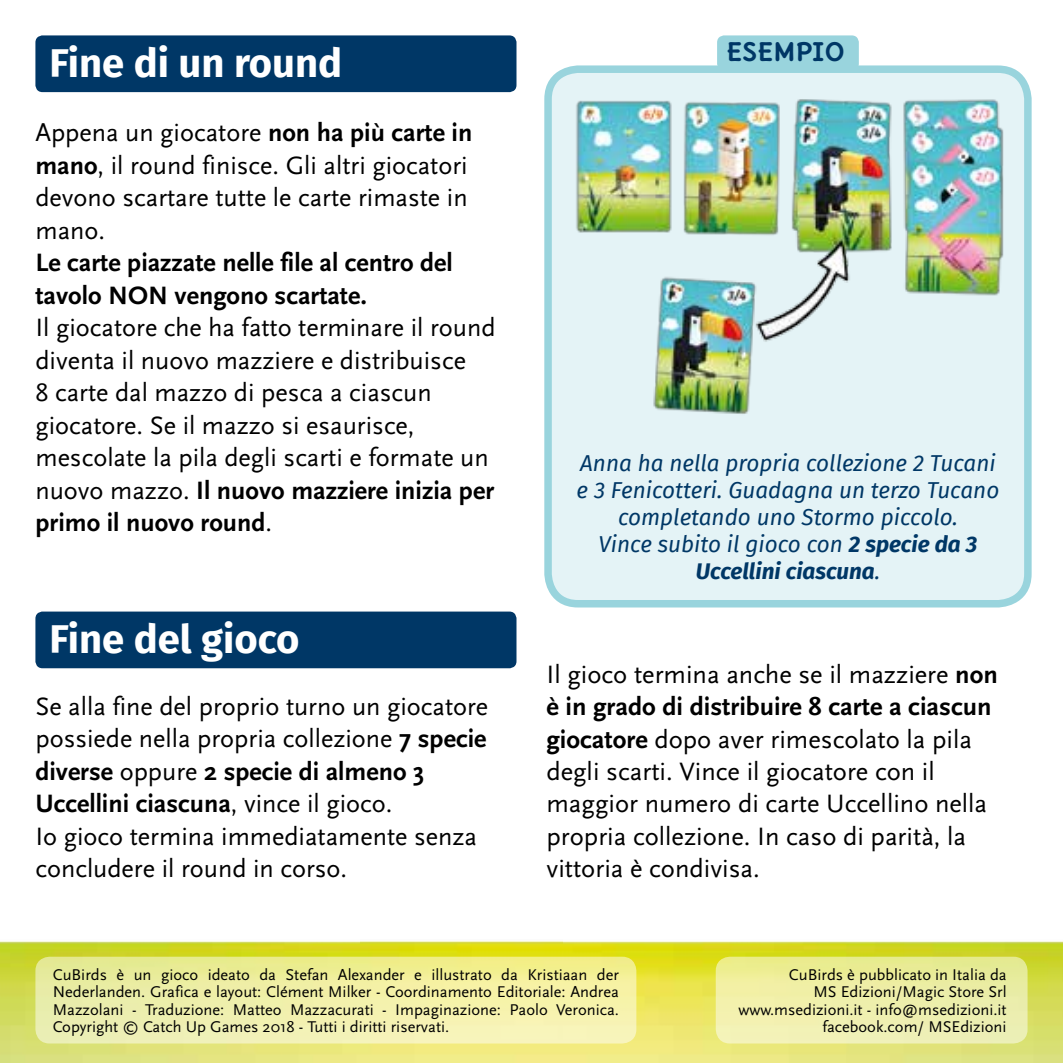
<style>
.page{position:relative;width:1063px;height:1063px;background:#fff}
.page>*{position:absolute;margin:0;border:0;box-sizing:border-box;transform-origin:0 0}
.t1{font:700 40px "Fira Sans";color:#fff}
.t2{font:26.25px/32.5px "Scala Sans";color:#000}
.t3{font:700 26.25px/32.5px "Scala Sans";color:#000}
.t4{font:700 25px "Delius Unicase";color:#003766}
.t5{font:italic 22.5px/27px "Fira Sans";color:#003766;text-align:center}
.t6{font:16.25px/17.5px "Scala Sans";color:#000;text-align:justify}
.s1{font-weight:700}
</style>
<div class="page">
<img style="left:562px;top:941px;width:501px;height:122px">
<img style="left:0;top:941px;width:562px;height:122px">
<div style="left:35px;top:957px;width:601px;height:87px;background:linear-gradient(to bottom,#eded8f,#f4f3c0);border-radius:14px"></div>
<div style="left:716px;top:957px;width:312px;height:87px;background:linear-gradient(to bottom,#e9ec91,#f2f1be);border-radius:14px"></div>
<div style="left:548px;top:69px;width:480px;height:535px;background:#e4f3f6;border-radius:30px"></div>
<div style="left:544px;top:65px;width:488px;height:543px;border:8px solid #99d4dd;border-radius:30px"></div>
<div style="left:717px;top:35px;width:142px;height:36px;background:#99d4dd;border-radius:7px"></div>
<img style="left:576px;top:99px;width:428px;height:315px">
<div style="left:35px;top:35px;width:481px;height:57px;background:#003766;border-radius:7px"></div>
<div style="left:35px;top:612px;width:481px;height:56px;background:#003766;border-radius:7px"></div>
<h1 class="t1" style="left:50px;top:30px;width:294px">Fine di un round</h1>
<p class="t2" style="left:35px;top:117px;width:438px">Appena un giocatore <span class="s1">non ha più carte in mano</span>, il round finisce. Gli altri giocatori devono scartare tutte le carte rimaste in mano.</p>
<p class="t3" style="left:35px;top:247px;width:419px">Le carte piazzate nelle file al centro del tavolo NON vengono scartate.</p>
<p class="t2" style="left:35px;top:312px;width:462px">Il giocatore che ha fatto terminare il round diventa il nuovo mazziere e distribuisce<br>8 carte dal mazzo di pesca a ciascun giocatore. Se il mazzo si esaurisce, mescolate la pila degli scarti e formate un nuovo mazzo. <span class="s1">Il nuovo mazziere inizia per primo il nuovo round</span>.</p>
<h1 class="t1" style="left:50px;top:606px;width:252px">Fine del gioco</h1>
<p class="t2" style="left:35px;top:691px;width:454px">Se alla fine del proprio turno un giocatore possiede nella propria collezione <span class="s1">7 specie diverse</span> oppure <span class="s1">2 specie di almeno 3<br>Uccellini ciascuna</span>, vince il gioco.<br>Io gioco termina immediatamente senza concludere il round in corso.</p>
<p class="t4" style="left:727px;top:35px;width:120px">ESEMPIO</p>
<p class="t5" style="left:577px;top:449px;width:424px">Anna ha nella propria collezione 2 Tucani e 3 Fenicotteri. Guadagna un terzo Tucano completando uno Stormo piccolo.<br>Vince subito il gioco con <span class="s1">2 specie da 3<br>Uccellini ciascuna</span>.</p>
<p class="t2" style="left:546px;top:658px;width:453px">Il gioco termina anche se il mazziere <span class="s1">non è in grado di distribuire 8 carte a ciascun giocatore</span> dopo aver rimescolato la pila degli scarti. Vince il giocatore con il maggior numero di carte Uccellino nella propria collezione. In caso di parità, la vittoria è condivisa.</p>
<p class="t6" style="left:53px;top:966px;width:568px">CuBirds è un gioco ideato da Stefan Alexander e illustrato da Kristiaan der Nederlanden. Grafica e layout: Clément Milker - Coordinamento Editoriale: Andrea Mazzolani - Traduzione: Matteo Mazzacurati - Impaginazione: Paolo Veronica.<br>Copyright © Catch Up Games 2018 - Tutti i diritti riservati.</p>
<p class="t6" style="left:739px;top:966px;width:270px;text-align:right">CuBirds è pubblicato in Italia da<br>MS Edizioni/Magic Store Srl www.msedizioni.it - info@msedizioni.it facebook.com/ MSEdizioni</p>
</div>
